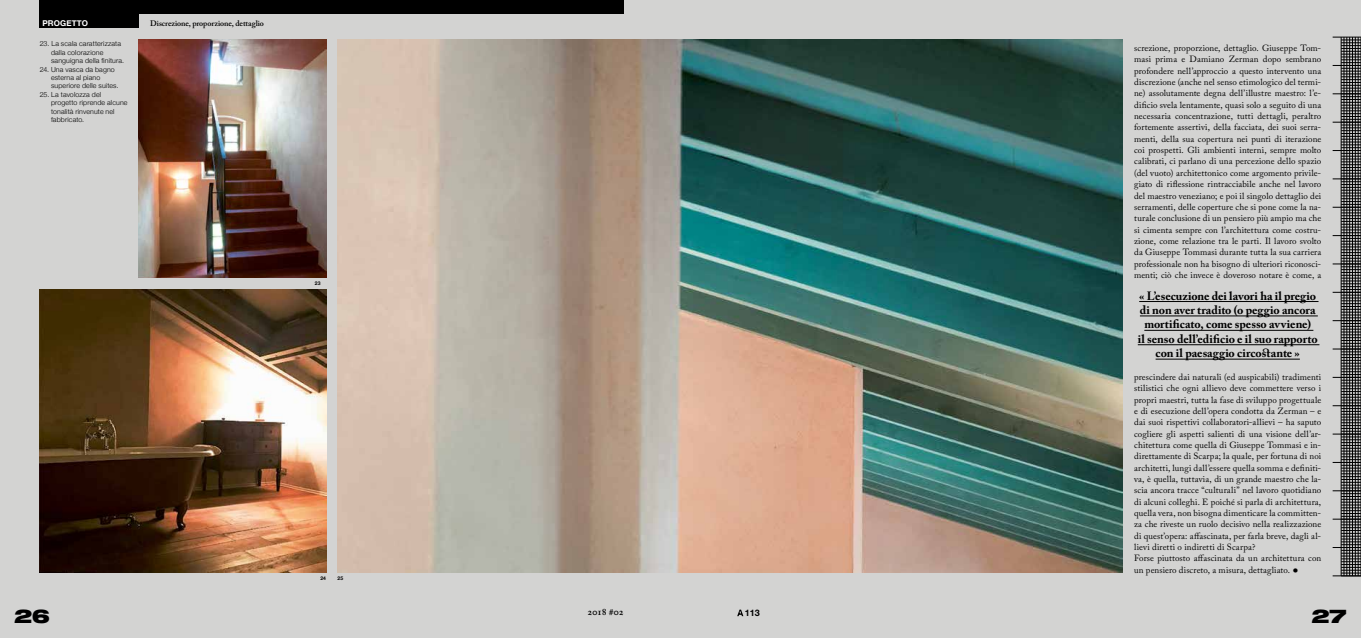
<style>
.page{position:relative;width:1361px;height:638px;background:#d3d3d2}
.page>*{position:absolute;margin:0;border:0;box-sizing:border-box;transform-origin:0 0}
.t1{font:900 expanded 19px "Helvetica Neue LT Pro";color:#000}
.t2{font:700 12px/14.4px "Adobe Caslon Pro";letter-spacing:-.005em;color:#000;text-align:center}
.t3{font:600 10px "Adobe Caslon Pro";letter-spacing:-.02em;color:#000}
.t4{font:9px/11.3px "Adobe Caslon Pro";letter-spacing:.01em;color:#000;text-align:justify}
.t5{font:700 9px "Helvetica Neue LT Pro";color:#000}
.t6{font:600 8px "Adobe Caslon Pro";letter-spacing:-.005em;color:#000}
.t7{font:700 8px "Helvetica Neue";letter-spacing:.015em;color:#fff}
.t8{font:300 7px/8.4px "Helvetica Neue";letter-spacing:.02em;color:#000}
.t9{font:700 5px "Helvetica Neue";color:#000}
.s1{font-size:18px}
</style>
<div class="page">
<div style="left:40px;top:0;width:99px;height:28px;background:#000"></div>
<svg style="left:1332px;top:37px;width:29px;height:540px"></svg>
<hr style="left:1341px;top:37px;width:1px;height:539px;background:#000">
<hr style="left:1343px;top:37px;width:1px;height:539px;background:#000">
<hr style="left:1346px;top:37px;width:1px;height:539px;background:#000">
<hr style="left:1349px;top:37px;width:1px;height:539px;background:#000">
<hr style="left:1352px;top:37px;width:1px;height:539px;background:#000">
<hr style="left:1355px;top:37px;width:1px;height:539px;background:#000">
<hr style="left:1358px;top:37px;width:1px;height:539px;background:#000">
<hr style="left:1360px;top:37px;width:1px;height:539px;background:#000">
<svg style="left:737px;top:609px;width:6px;height:7px"></svg>
<div style="left:139px;top:0;width:485px;height:14px;background:#000"></div>
<hr style="left:1139px;top:301px;width:179px;height:1px;background:#000">
<hr style="left:1140px;top:316px;width:177px;height:1px;background:#000">
<hr style="left:1144px;top:330px;width:169px;height:1px;background:#000">
<hr style="left:1137px;top:344px;width:182px;height:1px;background:#000">
<hr style="left:1155px;top:359px;width:145px;height:1px;background:#000">
<img style="left:337px;top:40px;width:786px;height:533px">
<img style="left:40px;top:289px;width:286px;height:284px">
<img style="left:139px;top:40px;width:187px;height:238px">
<p class="t7" style="left:43px;top:18px;width:47px">PROGETTO</p>
<p class="t8" style="left:51px;top:40px;width:75px;text-indent:-11px">23. La scala caratterizzata dalla colorazione sanguigna della finitura.</p>
<p class="t8" style="left:51px;top:65px;width:69px;text-indent:-11px">24. Una vasca da bagno esterna al piano superiore delle suites.</p>
<p class="t8" style="left:51px;top:90px;width:78px;text-indent:-11px">25. La tavolozza del progetto riprende alcune tonalità rinvenute nel fabbricato.</p>
<p class="t6" style="left:150px;top:18px;width:115px">Discrezione, proporzione, dettaglio</p>
<p class="t9" style="left:315px;top:280px;width:7px">23</p>
<p class="t9" style="left:320px;top:574px;width:7px">24</p>
<p class="t9" style="left:337px;top:574px;width:7px">25</p>
<p class="t4" style="left:1134px;top:42px;width:189px">screzione, proporzione, dettaglio. Giuseppe Tom&shy;masi prima e Damiano Zerman dopo sembrano profondere nell’approccio a questo intervento una discrezione (anche nel senso etimologico del termi&shy;ne) assolutamente degna dell’illustre maestro: l’e&shy;dificio svela lentamente, quasi solo a seguito di una necessaria concentrazione, tutti dettagli, peraltro fortemente assertivi, della facciata, dei suoi serra&shy;menti, della sua copertura nei punti di iterazione coi prospetti. Gli ambienti interni, sempre molto calibrati, ci parlano di una percezione dello spazio (del vuoto) architettonico come argomento privile&shy;giato di riflessione rintracciabile anche nel lavoro del maestro veneziano; e poi il singolo dettaglio dei serramenti, delle coperture che si pone come la na&shy;turale conclusione di un pensiero più ampio ma che si cimenta sempre con l’architettura come costru&shy;zione, come relazione tra le parti. Il lavoro svolto da Giuseppe Tommasi durante tutta la sua carriera professionale non ha bisogno di ulteriori riconosci&shy;menti; ciò che invece è doveroso notare è come, a</p>
<h2 class="t2" style="left:1138px;top:288px;width:181px">« L’esecuzione dei lavori ha il pregio di non aver tradito (o peggio ancora mortificato, come spesso avviene)<br>il senso dell’edificio e il suo rapporto con il paesaggio circostante »</h2>
<p class="t4" style="left:1134px;top:371px;width:189px;text-align:left">prescindere dai naturali (ed auspicabili) tradimenti stilistici che ogni allievo deve commettere verso i propri maestri, tutta la fase di sviluppo progettuale e di esecuzione dell’opera condotta da Zerman – e dai suoi rispettivi collaboratori-allievi – ha saputo cogliere gli aspetti salienti di una visione dell’ar&shy;chitettura come quella di Giuseppe Tommasi e in&shy;direttamente di Scarpa; la quale, per fortuna di noi architetti, lungi dall’essere quella somma e definiti&shy;va, è quella, tuttavia, di un grande maestro che la&shy;scia ancora tracce “culturali” nel lavoro quotidiano di alcuni colleghi. E poiché si parla di architettura, quella vera, non bisogna dimenticare la committen&shy;za che riveste un ruolo decisivo nella realizzazione di quest’opera: affascinata, per farla breve, dagli al&shy;lievi diretti o indiretti di Scarpa?<br>Forse piuttosto affascinata da un architettura con un pensiero discreto, a misura, dettagliato. <span class="s1">•</span></p>
<p class="t3" style="left:587px;top:605px;width:38px">2018 #02</p>
<h1 class="t1" style="left:14px;top:604px;width:37px">26</h1>
<p class="t5" style="left:745px;top:607px;width:17px">113</p>
<h1 class="t1" style="left:1311px;top:604px;width:37px">27</h1>
</div>
